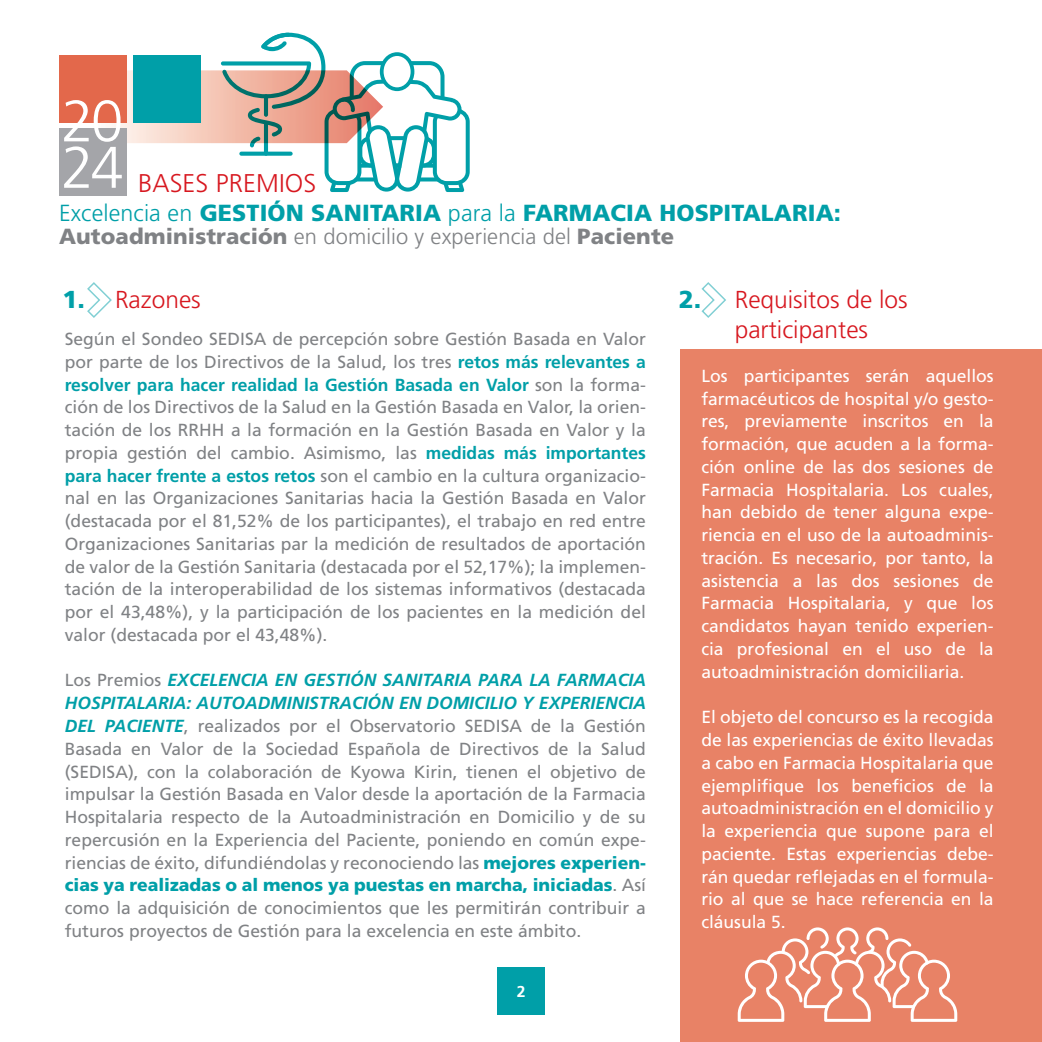
<style>
.page{position:relative;width:1042px;height:1042px;background:#fff}
.page>*{position:absolute;margin:0;border:0;box-sizing:border-box;transform-origin:0 0}
.t1{font:300 25.55px "Frutiger";letter-spacing:.005em;color:#d7171f}
.t2{font:300 24.5px/29.8px "Frutiger";color:#d7171f}
.t3{font:900 23.28px "Frutiger";letter-spacing:.005em;color:#009fa8}
.t4{font:900 21.88px "Frutiger";letter-spacing:.005em;color:#808285}
.t5{font:17.5px/22.8px "Frutiger";color:#808285;text-align:justify}
.t6{font:17.5px/22.8px "Frutiger";color:#fff;text-align:justify}
.t7{font:700 15.75px "Frutiger";color:#fff}
.s1{font-weight:300}
.s2{font-weight:900;color:#009fa8}
.s3{font-weight:700;color:#009fa8}
.s4{font-weight:700;font-style:italic;color:#009fa8}
</style>
<div class="page">
<div style="left:681px;top:349px;width:361px;height:693px;background:#e88266"></div>
<div style="left:60px;top:128px;width:67px;height:67px;background:#a4a5a9"></div>
<div style="left:60px;top:56px;width:67px;height:67px;background:#e3684b"></div>
<svg style="left:64px;top:33px;width:406px;height:159px"></svg>
<div style="left:497px;top:967px;width:48px;height:48px;background:#009fa8"></div>
<svg style="left:87px;top:282px;width:25px;height:36px"></svg>
<svg style="left:701px;top:282px;width:25px;height:36px"></svg>
<svg style="left:738px;top:927px;width:219px;height:95px"></svg>
<h1 class="t1" style="left:138px;top:169px;width:180px">BASES PREMIOS</h1>
<h3 class="t3" style="left:59px;top:198px;width:783px"><span class="s1">Excelencia en</span> GESTIÓN SANITARIA <span class="s1">para la</span> FARMACIA HOSPITALARIA:</h3>
<p class="t4" style="left:59px;top:223px;width:617px">Autoadministración <span class="s1">en domicilio y experiencia del</span> Paciente</p>
<h2 class="t2" style="left:63px;top:284px;width:140px"><span class="s2">1.</span> Razones</h2>
<p class="t5" style="left:65px;top:327px;width:583px">Según el Sondeo SEDISA de percepción sobre Gestión Basada en Valor por parte de los Directivos de la Salud, los tres <span class="s3">retos más relevantes a resolver para hacer realidad la Gestión Basada en Valor</span> son la forma&shy;ción de los Directivos de la Salud en la Gestión Basada en Valor, la orien&shy;tación de los RRHH a la formación en la Gestión Basada en Valor y la propia gestión del cambio. Asimismo, las <span class="s3">medidas más importantes para hacer frente a estos retos</span> son el cambio en la cultura organizacio&shy;nal en las Organizaciones Sanitarias hacia la Gestión Basada en Valor (destacada por el 81,52% de los participantes), el trabajo en red entre Organizaciones Sanitarias par la medición de resultados de aportación de valor de la Gestión Sanitaria (destacada por el 52,17%); la implemen&shy;tación de la interoperabilidad de los sistemas informativos (destacada por el 43,48%), y la participación de los pacientes en la medición del valor (destacada por el 43,48%).</p>
<p class="t5" style="left:65px;top:669px;width:583px">Los Premios <span class="s4">EXCELENCIA EN GESTIÓN SANITARIA PARA LA FARMACIA HOSPITALARIA: AUTOADMINISTRACIÓN EN DOMICILIO Y EXPERIENCIA DEL PACIENTE</span>, realizados por el Observatorio SEDISA de la Gestión Basada en Valor de la Sociedad Española de Directivos de la Salud (SEDISA), con la colaboración de Kyowa Kirin, tienen el objetivo de impulsar la Gestión Basada en Valor desde la aportación de la Farmacia Hospitalaria respecto de la Autoadministración en Domicilio y de su repercusión en la Experiencia del Paciente, poniendo en común expe&shy;riencias de éxito, difundiéndolas y reconociendo las <span class="s2">mejores experien&shy;cias ya realizadas o al menos ya puestas en marcha, iniciadas</span>. Así como la adquisición de conocimientos que les permitirán contribuir a futuros proyectos de Gestión para la excelencia en este ámbito.</p>
<p class="t7" style="left:517px;top:982px;width:10px">2</p>
<h2 class="t2" style="left:735px;top:284px;width:174px;text-indent:-56px"><span class="s2">2.</span> Requisitos de los participantes</h2>
<p class="t6" style="left:701px;top:364px;width:294px">Los participantes serán aquellos farmacéuticos de hospital y/o gesto&shy;res, previamente inscritos en la formación, que acuden a la forma&shy;ción online de las dos sesiones de Farmacia Hospitalaria. Los cuales, han debido de tener alguna expe&shy;riencia en el uso de la autoadminis&shy;tración. Es necesario, por tanto, la asistencia a las dos sesiones de Farmacia Hospitalaria, y que los candidatos hayan tenido experien&shy;cia profesional en el uso de la autoadministración domiciliaria.</p>
<p class="t6" style="left:701px;top:705px;width:294px">El objeto del concurso es la recogida de las experiencias de éxito llevadas a cabo en Farmacia Hospitalaria que ejemplifique los beneficios de la autoadministración en el domicilio y la experiencia que supone para el paciente. Estas experiencias debe&shy;rán quedar reflejadas en el formula&shy;rio al que se hace referencia en la cláusula 5.</p>
</div>
